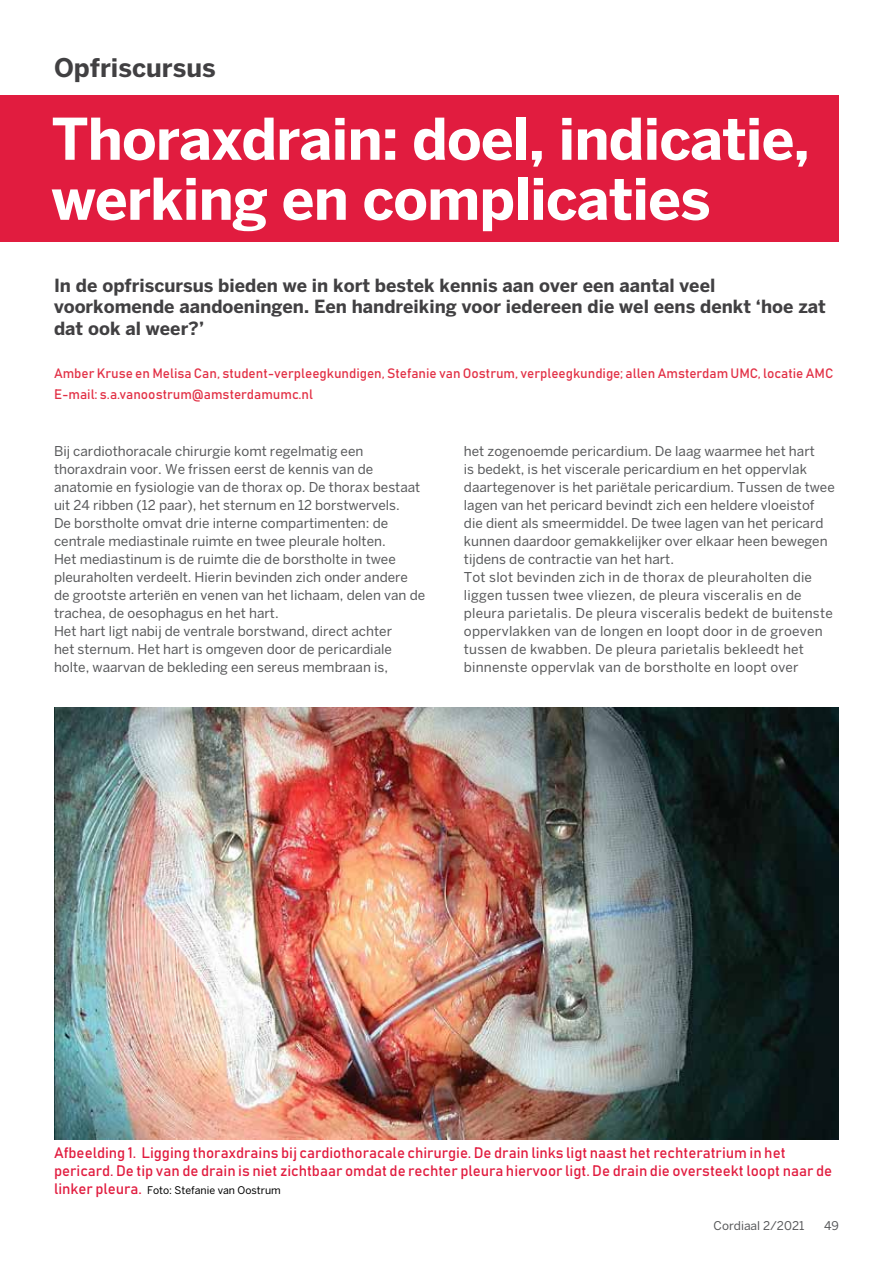
<style>
.page{position:relative;width:893px;height:1263px;background:#fff}
.page>*{position:absolute;margin:0;border:0;box-sizing:border-box;transform-origin:0 0}
.t1{font:700 57px/60px "Benton Sans";letter-spacing:-.015em;color:#fff}
.t2{font:700 25.5px "Benton Sans";color:#414042}
.t3{font:700 18px/21.6px "Benton Sans";color:#414042}
.t4{font:15px/18px "Bahnschrift";color:#e11c3f}
.t5{font:13.5px/18px "Benton Sans";color:#58595b}
.t6{font:13.5px/21px "Bahnschrift";color:#e23045}
.t7{font:12px "Benton Sans";color:#58595b}
.t8{font:10.5px "Benton Sans";color:#000}
.s1{font-family:"Bahnschrift";font-size:15px;color:#e11c3f}
</style>
<div class="page">
<div style="left:0;top:96px;width:839px;height:146px;background:#e11c3f"></div>
<img style="left:54px;top:708px;width:785px;height:432px">
<h2 class="t2" style="left:54px;top:53px;width:163px">Opfriscursus</h2>
<h1 class="t1" style="left:52px;top:108px;width:760px">Thoraxdrain: doel, indicatie, werking en complicaties</h1>
<h3 class="t3" style="left:54px;top:274px;width:773px">In de opfriscursus bieden we in kort bestek kennis aan over een aantal veel voorkomende aandoeningen. Een handreiking voor iedereen die wel eens denkt ‘hoe zat dat ook al weer?’</h3>
<p class="t6" style="left:54px;top:362px;width:781px">Amber Kruse en Melisa Can, student-verpleegkundigen, Stefanie van Oostrum, verpleegkundige; allen Amsterdam UMC, locatie AMC<br>E-mail: s.a.vanoostrum@amsterdamumc.nl</p>
<p class="t5" style="left:54px;top:441px;width:373px">Bij cardiothoracale chirurgie komt regelmatig een thoraxdrain voor. We frissen eerst de kennis van de anatomie en fysiologie van de thorax op. De thorax bestaat uit 24 ribben (12 paar), het sternum en 12 borstwervels.<br>De borstholte omvat drie interne compartimenten: de centrale mediastinale ruimte en twee pleurale holten.<br>Het mediastinum is de ruimte die de borstholte in twee pleuraholten verdeelt. Hierin bevinden zich onder andere de grootste arteriën en venen van het lichaam, delen van de trachea, de oesophagus en het hart.<br>Het hart ligt nabij de ventrale borstwand, direct achter<br>het sternum. Het hart is omgeven door de pericardiale holte, waarvan de bekleding een sereus membraan is,</p>
<p class="t5" style="left:464px;top:441px;width:372px">het zogenoemde pericardium. De laag waarmee het hart<br>is bedekt, is het viscerale pericardium en het oppervlak daartegenover is het pariëtale pericardium. Tussen de twee lagen van het pericard bevindt zich een heldere vloeistof die dient als smeermiddel. De twee lagen van het pericard kunnen daardoor gemakkelijker over elkaar heen bewegen tijdens de contractie van het hart.<br>Tot slot bevinden zich in de thorax de pleuraholten die liggen tussen twee vliezen, de pleura visceralis en de pleura parietalis. De pleura visceralis bedekt de buitenste oppervlakken van de longen en loopt door in de groeven tussen de kwabben. De pleura parietalis bekleedt het binnenste oppervlak van de borstholte en loopt over</p>
<p class="t4" style="left:54px;top:1143px;width:780px">Afbeelding 1. Ligging thoraxdrains bij cardiothoracale chirurgie. De drain links ligt naast het rechteratrium in het pericard. De tip van de drain is niet zichtbaar omdat de rechter pleura hiervoor ligt. De drain die oversteekt loopt naar de</p>
<p class="t8" style="left:54px;top:1183px;width:228px"><span class="s1">linker pleura.</span> Foto: Stefanie van Oostrum</p>
<p class="t7" style="left:713px;top:1218px;width:92px">Cordiaal 2/2021</p>
<p class="t7" style="left:824px;top:1218px;width:16px">49</p>
</div>
